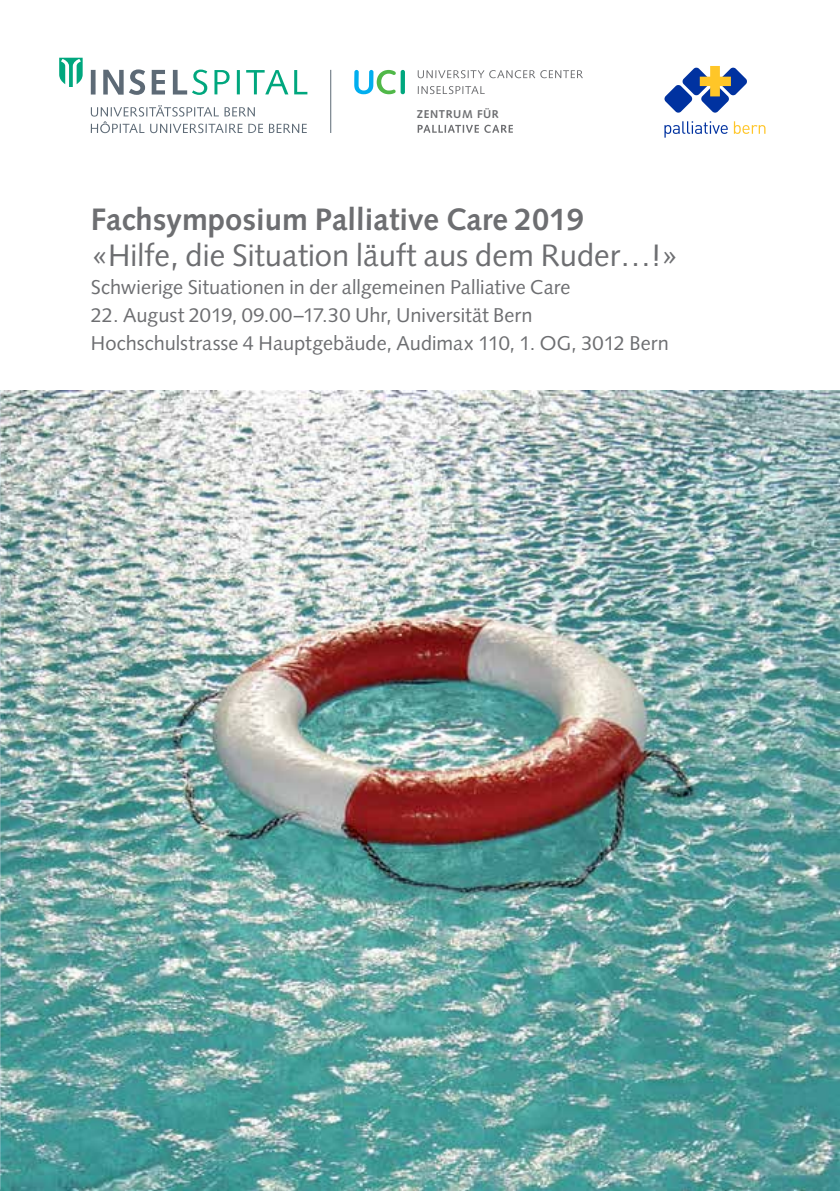
<style>
.page{position:relative;width:840px;height:1191px;background:#fff}
.page>*{position:absolute;margin:0;border:0;box-sizing:border-box;transform-origin:0 0}
.t1{font:31px "Syntax";color:#6d6e71}
.t2{font:700 31px "Syntax";color:#6d6e71}
.t3{font:20px/28px "Syntax";color:#6d6e71}
.t4{font:700 11.4px "Syntax";letter-spacing:.05em;color:#6d6e71}
</style>
<div class="page">
<img style="left:0;top:391px;width:839px;height:800px">
<svg style="left:59px;top:58px;width:24px;height:29px"></svg>
<svg style="left:91px;top:105px;width:215px;height:28px"></svg>
<svg style="left:214px;top:70px;width:93px;height:24px"></svg>
<svg style="left:152px;top:70px;width:13px;height:24px"></svg>
<svg style="left:103px;top:69px;width:42px;height:26px"></svg>
<hr style="left:91px;top:70px;width:4px;height:24px;background:#5d6a76">
<svg style="left:173px;top:70px;width:34px;height:25px"></svg>
<hr style="left:330px;top:70px;width:1px;height:63px;background:#5d6a76">
<svg style="left:417px;top:70px;width:165px;height:8px"></svg>
<svg style="left:417px;top:86px;width:67px;height:8px"></svg>
<div style="left:400px;top:70px;width:5px;height:24px;background:#00a77e;border-radius:2px"></div>
<svg style="left:354px;top:70px;width:42px;height:24px"></svg>
<svg style="left:417px;top:125px;width:61px;height:8px"></svg>
<svg style="left:484px;top:125px;width:28px;height:8px"></svg>
<svg style="left:664px;top:66px;width:83px;height:47px"></svg>
<svg style="left:664px;top:121px;width:63px;height:17px"></svg>
<svg style="left:733px;top:121px;width:32px;height:13px"></svg>
<p class="t4" style="left:416px;top:107px;width:84px">ZENTRUM FÜR</p>
<h1 class="t2" style="left:91px;top:202px;width:494px">Fachsymposium Palliative Care 2019</h1>
<h1 class="t1" style="left:91px;top:237px;width:589px">«Hilfe, die Situation läuft aus dem Ruder…!»</h1>
<p class="t3" style="left:91px;top:273px;width:481px">Schwierige Situationen in der allgemeinen Palliative Care</p>
<p class="t3" style="left:91px;top:301px;width:579px">22. August 2019, 09.00–17.30 Uhr, Universität Bern<br>Hochschulstrasse 4 Hauptgebäude, Audimax 110, 1. OG, 3012 Bern</p>
</div>
